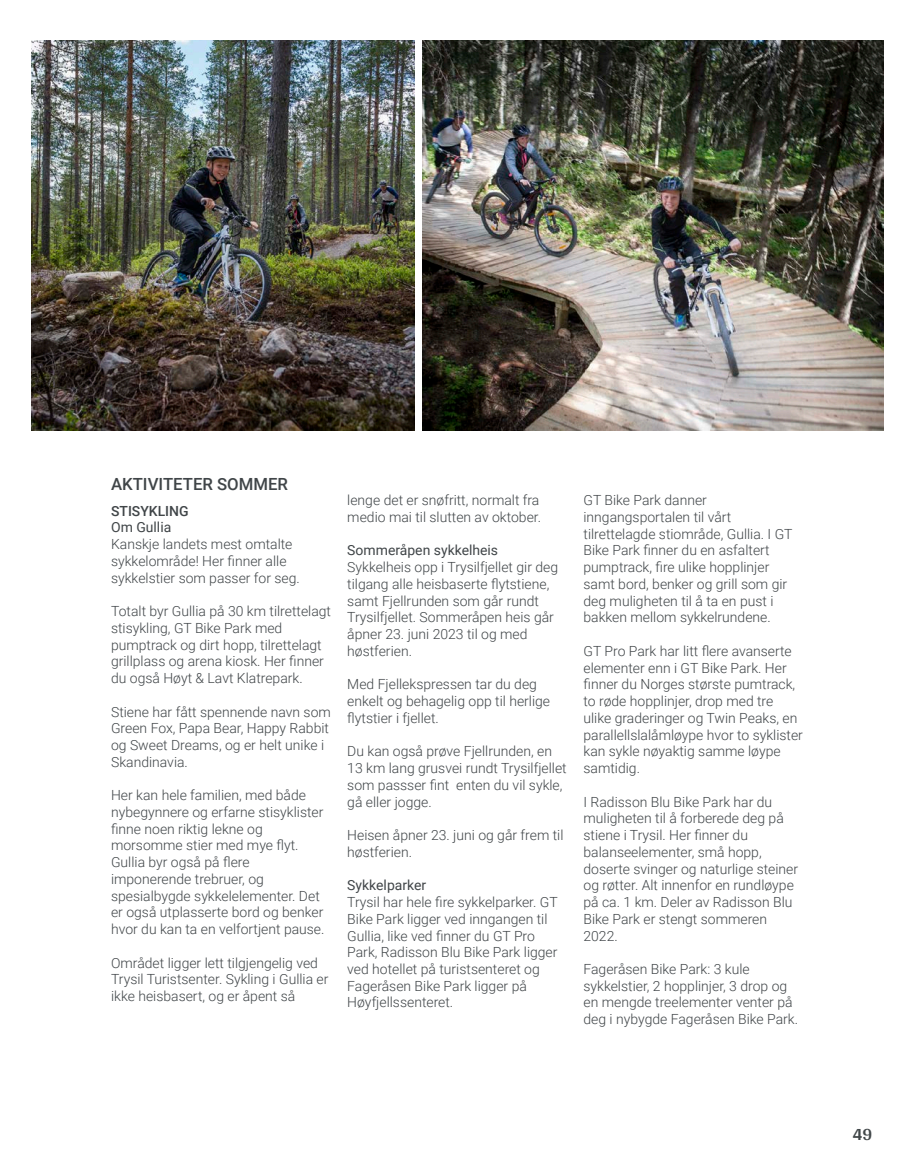
<style>
.page{position:relative;width:915px;height:1172px;background:#fff}
.page>*{position:absolute;margin:0;border:0;box-sizing:border-box;transform-origin:0 0}
.t1{font:700 18px "Arya";color:#414749}
.t2{font:500 16.8px "Roboto";color:#404548}
.t3{font:300 13.95px/16.8px "Roboto";color:#404548}
.t4{font:13.95px "Roboto";color:#404548}
.t5{font:500 13.95px "Roboto";color:#404548}
</style>
<div class="page">
<img style="left:32px;top:41px;width:382px;height:389px">
<img style="left:422px;top:41px;width:460px;height:389px">
<p class="t2" style="left:111px;top:473px;width:178px">AKTIVITETER SOMMER</p>
<p class="t5" style="left:111px;top:501px;width:79px">STISYKLING</p>
<p class="t4" style="left:111px;top:518px;width:62px">Om Gullia</p>
<p class="t3" style="left:111px;top:535px;width:190px">Kanskje landets mest omtalte sykkelområde! Her 昀椀nner alle sykkelstier som passer for seg.</p>
<p class="t3" style="left:111px;top:602px;width:221px">Totalt byr Gullia på 30 km tilrettelagt stisykling, GT Bike Park med pumptrack og dirt hopp, tilrettelagt grillplass og arena kiosk. Her 昀椀nner du også Høyt &amp; Lavt Klatrepark.</p>
<p class="t3" style="left:111px;top:703px;width:221px">Stiene har fått spennende navn som<br>Green Fox, Papa Bear, Happy Rabbit og Sweet Dreams, og er helt unike i<br>Skandinavia.</p>
<p class="t3" style="left:111px;top:786px;width:215px">Her kan hele familien, med både nybegynnere og erfarne stisyklister昀椀nne noen riktig lekne og morsomme stier med mye 昀氀yt.<br>Gullia byr også på 昀氀ere imponerende trebruer, og spesialbygde sykkelelementer. Det er også utplasserte bord og benker hvor du kan ta en velfortjent pause.</p>
<p class="t3" style="left:111px;top:954px;width:219px">Området ligger lett tilgjengelig ved<br>Trysil Turistsenter. Sykling i Gullia er ikke heisbasert, og er åpent så</p>
<p class="t3" style="left:347px;top:491px;width:195px">lenge det er snøfritt, normalt fra medio mai til slutten av oktober.</p>
<p class="t4" style="left:347px;top:541px;width:152px">Sommeråpen sykkelheis</p>
<p class="t3" style="left:347px;top:558px;width:212px">Sykkelheis opp i Trysilfjellet gir deg tilgang alle heisbaserte 昀氀ytstiene, samt Fjellrunden som går rundt<br>Trysilfjellet. Sommeråpen heis går åpner 23. juni 2023 til og med høstferien.</p>
<p class="t3" style="left:347px;top:675px;width:204px">Med Fjellekspressen tar du deg enkelt og behagelig opp til herlige昀氀ytstier i fjellet.</p>
<p class="t3" style="left:347px;top:742px;width:221px">Du kan også prøve Fjellrunden, en<br>13 km lang grusvei rundt Trysilfjellet som passser 昀椀nt enten du vil sykle, gå eller jogge.</p>
<p class="t3" style="left:347px;top:826px;width:218px">Heisen åpner 23. juni og går frem til høstferien.</p>
<p class="t4" style="left:347px;top:875px;width:80px">Sykkelparker</p>
<p class="t3" style="left:347px;top:893px;width:212px">Trysil har hele 昀椀re sykkelparker. GT<br>Bike Park ligger ved inngangen til<br>Gullia, like ved 昀椀nner du GT Pro<br>Park, Radisson Blu Bike Park ligger ved hotellet på turistsenteret og<br>Fageråsen Bike Park ligger på<br>Høyfjellssenteret.</p>
<p class="t3" style="left:583px;top:491px;width:210px">GT Bike Park danner inngangsportalen til vårt tilrettelagde stiområde, Gullia. I GT<br>Bike Park 昀椀nner du en asfaltert pumptrack, 昀椀re ulike hopplinjer samt bord, benker og grill som gir deg muligheten til å ta en pust i bakken mellom sykkelrundene.</p>
<p class="t3" style="left:583px;top:642px;width:221px">GT Pro Park har litt 昀氀ere avanserte elementer enn i GT Bike Park. Her<br>昀椀nner du Norges største pumtrack, to røde hopplinjer, drop med tre ulike graderinger og Twin Peaks, en parallellslalåmløype hvor to syklister kan sykle nøyaktig samme løype samtidig.</p>
<p class="t3" style="left:583px;top:793px;width:216px">I Radisson Blu Bike Park har du muligheten til å forberede deg på stiene i Trysil. Her 昀椀nner du balanseelementer, små hopp, doserte svinger og naturlige steiner og røtter. Alt innenfor en rundløype på ca. 1 km. Deler av Radisson Blu<br>Bike Park er stengt sommeren<br>2022.</p>
<p class="t3" style="left:583px;top:960px;width:216px">Fageråsen Bike Park: 3 kule sykkelstier, 2 hopplinjer, 3 drop og en mengde treelementer venter på deg i nybygde Fageråsen Bike Park.</p>
<p class="t1" style="left:852px;top:1123px;width:21px">49</p>
</div>
